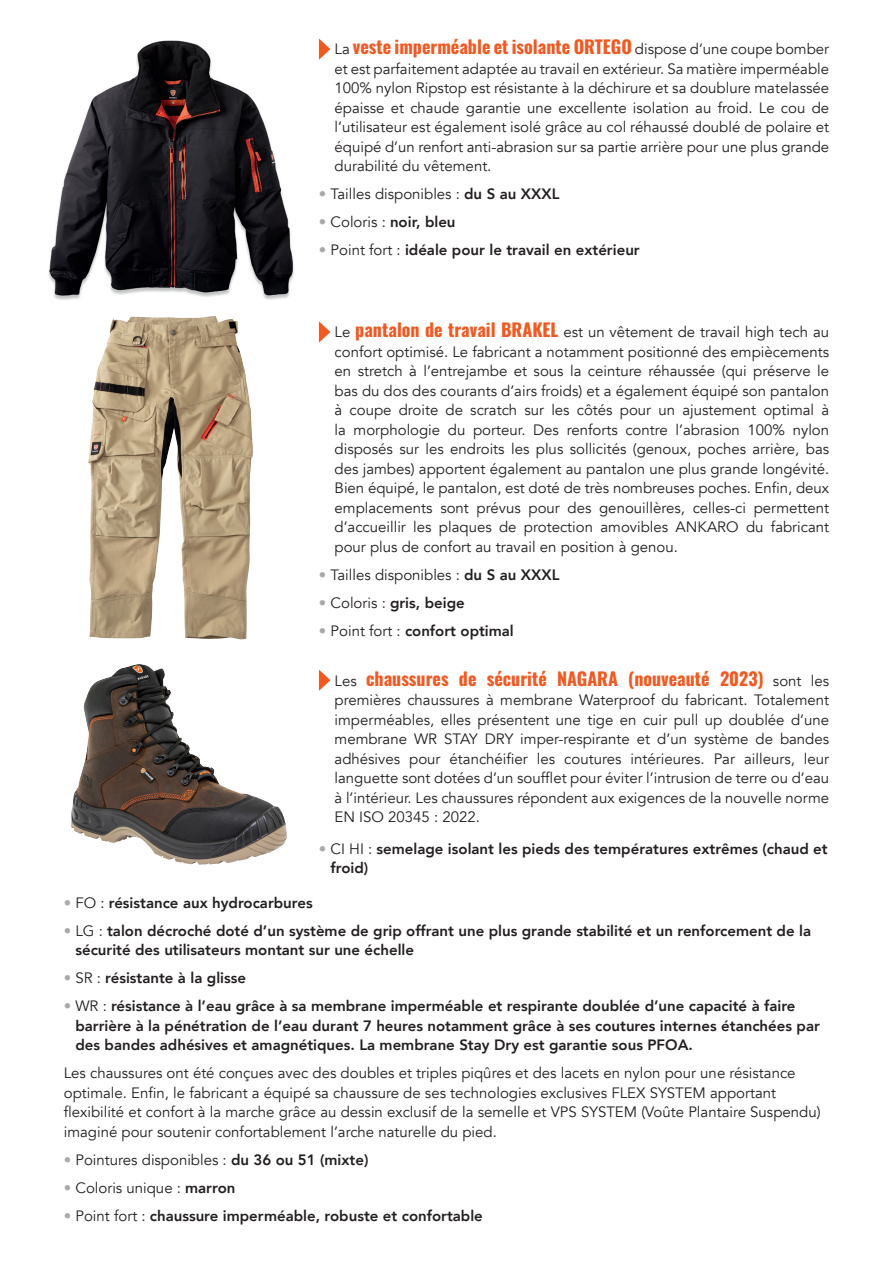
<style>
.page{position:relative;width:893px;height:1263px;background:#fff}
.page>*{position:absolute;margin:0;border:0;box-sizing:border-box;transform-origin:0 0}
.t1{font:700 18px "Oswald";color:#f15921}
.t2{font:15px/19.5px "Avenir";color:#231f20;text-align:justify}
.t3{font:800 15px/19.5px "Avenir";color:#231f20}
.s1{font-family:"Avenir";font-weight:400;font-size:15px;color:#231f20}
.s2{color:#a8a9ad}
.s3{font-weight:800}
.s4{font-weight:400;color:#a8a9ad}
.s5{font-weight:400}
.s6{font-family:"Oswald";font-weight:700;font-size:18px;color:#f15921}
</style>
<div class="page">
<svg style="left:319px;top:38px;width:11px;height:22px"></svg>
<svg style="left:319px;top:321px;width:11px;height:22px"></svg>
<svg style="left:319px;top:670px;width:11px;height:21px"></svg>
<img style="left:48px;top:40px;width:246px;height:260px">
<img style="left:88px;top:316px;width:125px;height:322px">
<img style="left:71px;top:665px;width:216px;height:200px">
<p class="t1" style="left:335px;top:31px;width:496px"><span class="s1">La</span> veste imperméable et isolante ORTEGO <span class="s1">dispose d’une coupe bomber</span></p>
<p class="t2" style="left:335px;top:59px;width:496px">et est parfaitement adaptée au travail en extérieur. Sa matière imperméable 100% nylon Ripstop est résistante à la déchirure et sa doublure matelassée épaisse et chaude garantie une excellente isolation au froid. Le cou de l’utilisateur est également isolé grâce au col réhaussé doublé de polaire et équipé d’un renfort anti-abrasion sur sa partie arrière pour une plus grande durabilité du vêtement.</p>
<p class="t2" style="left:319px;top:185px;width:242px"><span class="s2">•</span> Tailles disponibles : <span class="s3">du S au XXXL</span></p>
<p class="t3" style="left:319px;top:212px;width:138px"><span class="s4">•</span> <span class="s5">Coloris :</span> noir, bleu</p>
<p class="t3" style="left:319px;top:240px;width:322px"><span class="s4">•</span> <span class="s5">Point fort :</span> idéale pour le travail en extérieur</p>
<p class="t2" style="left:335px;top:323px;width:496px">Le <span class="s6">pantalon de travail BRAKEL</span> est un vêtement de travail high tech au confort optimisé. Le fabricant a notamment positionné des empiècements en stretch à l’entrejambe et sous la ceinture réhaussée (qui préserve le bas du dos des courants d’airs froids) et a également équipé son pantalon à coupe droite de scratch sur les côtés pour un ajustement optimal à la morphologie du porteur. Des renforts contre l’abrasion 100% nylon disposés sur les endroits les plus sollicités (genoux, poches arrière, bas des jambes) apportent également au pantalon une plus grande longévité.<br>Bien équipé, le pantalon, est doté de très nombreuses poches. Enfin, deux emplacements sont prévus pour des genouillères, celles-ci permettent d’accueillir les plaques de protection amovibles ANKARO du fabricant pour plus de confort au travail en position à genou.</p>
<p class="t2" style="left:319px;top:565px;width:242px"><span class="s2">•</span> Tailles disponibles : <span class="s3">du S au XXXL</span></p>
<p class="t3" style="left:319px;top:593px;width:147px"><span class="s4">•</span> <span class="s5">Coloris :</span> gris, beige</p>
<p class="t3" style="left:319px;top:621px;width:196px"><span class="s4">•</span> <span class="s5">Point fort :</span> confort optimal</p>
<p class="t1" style="left:335px;top:662px;width:496px"><span class="s1">Les</span> chaussures de sécurité NAGARA (nouveauté 2023) <span class="s1">sont les</span></p>
<p class="t2" style="left:335px;top:690px;width:496px">premières chaussures à membrane Waterproof du fabricant. Totalement imperméables, elles présentent une tige en cuir pull up doublée d’une membrane WR STAY DRY imper-respirante et d’un système de bandes adhésives pour étanchéifier les coutures intérieures. Par ailleurs, leur languette sont dotées d’un soufflet pour éviter l’intrusion de terre ou d’eau à l’intérieur. Les chaussures répondent aux exigences de la nouvelle norme EN ISO 20345 : 2022.</p>
<p class="t3" style="left:331px;top:839px;width:499px;text-indent:-12px"><span class="s4">•</span> <span class="s5">CI HI :</span> semelage isolant les pieds des températures extrêmes (chaud et froid)</p>
<p class="t3" style="left:64px;top:893px;width:250px"><span class="s4">•</span> <span class="s5">FO :</span> résistance aux hydrocarbures</p>
<p class="t3" style="left:75px;top:921px;width:737px;text-indent:-12px"><span class="s4">•</span> <span class="s5">LG :</span> talon décroché doté d’un système de grip offrant une plus grande stabilité et un renforcement de la sécurité des utilisateurs montant sur une échelle</p>
<p class="t3" style="left:64px;top:968px;width:184px"><span class="s4">•</span> <span class="s5">SR :</span> résistante à la glisse</p>
<p class="t3" style="left:75px;top:996px;width:746px;text-indent:-12px"><span class="s4">•</span> <span class="s5">WR :</span> résistance à l’eau grâce à sa membrane imperméable et respirante doublée d’une capacité à faire barrière à la pénétration de l’eau durant 7 heures notamment grâce à ses coutures internes étanchées par des bandes adhésives et amagnétiques. La membrane Stay Dry est garantie sous PFOA.</p>
<p class="t2" style="left:64px;top:1063px;width:758px;text-align:left">Les chaussures ont été conçues avec des doubles et triples piqûres et des lacets en nylon pour une résistance optimale. Enfin, le fabricant a équipé sa chaussure de ses technologies exclusives FLEX SYSTEM apportant flexibilité et confort à la marche grâce au dessin exclusif de la semelle et VPS SYSTEM (Voûte Plantaire Suspendu) imaginé pour soutenir confortablement l’arche naturelle du pied.</p>
<p class="t2" style="left:64px;top:1150px;width:306px"><span class="s2">•</span> Pointures disponibles : <span class="s3">du 36 ou 51 (mixte)</span></p>
<p class="t2" style="left:64px;top:1178px;width:173px"><span class="s2">•</span> Coloris unique : <span class="s3">marron</span></p>
<p class="t3" style="left:64px;top:1206px;width:421px"><span class="s4">•</span> <span class="s5">Point fort :</span> chaussure imperméable, robuste et confortable</p>
</div>
